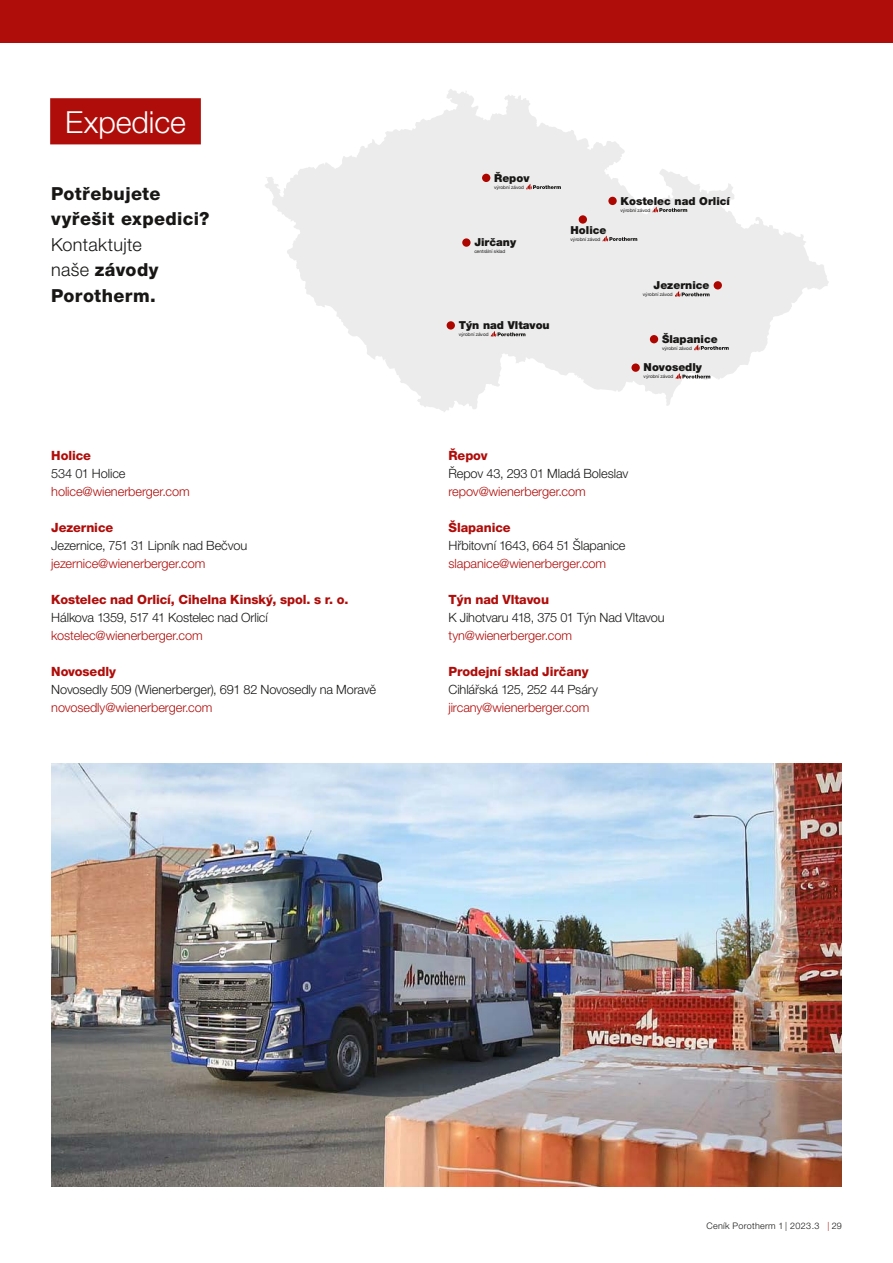
<style>
.page{position:relative;width:893px;height:1263px;background:#fff}
.page>*{position:absolute;margin:0;border:0;box-sizing:border-box;transform-origin:0 0}
.t1{font:300 30.45px "Helvetica Neue LT Pro";color:#fff}
.t2{font:800 18px/25.5px "Helvetica Neue LT Pro";letter-spacing:.02em;color:#181716}
.t3{font:300 12.75px "Helvetica Neue LT Pro";letter-spacing:-.01em;color:#181716}
.t4{font:300 12.75px "Helvetica Neue LT Pro";letter-spacing:-.005em;color:#af0d0a}
.t5{font:800 12.75px "Helvetica Neue LT Pro";letter-spacing:-.005em;color:#af0d0a}
.t6{font:900 10.95px "Helvetica Neue LT Pro";color:#181716}
.t7{font:300 9px "Helvetica Neue LT Pro";letter-spacing:.03em;color:#181716}
.t8{font:4.8px "Helvetica Neue LT Pro";color:#181716}
.s1{font-weight:300}
.s2{color:#af0d0a}
</style>
<div class="page">
<div style="left:0;top:0;width:893px;height:43px;background:#af0d0a"></div>
<div style="left:50px;top:98px;width:151px;height:46px;background:#af0d0a"></div>
<svg style="left:265px;top:89px;width:564px;height:323px;fill:#ececec"></svg>
<div style="left:482px;top:174px;width:8px;height:8px;background:#ad0600;border-radius:50%"></div>
<svg style="left:526px;top:184px;width:35px;height:6px"></svg>
<div style="left:650px;top:335px;width:8px;height:8px;background:#ad0600;border-radius:50%"></div>
<svg style="left:694px;top:344px;width:35px;height:6px"></svg>
<div style="left:631px;top:363px;width:9px;height:9px;background:#ad0600;border-radius:50%"></div>
<svg style="left:676px;top:373px;width:34px;height:6px"></svg>
<div style="left:447px;top:321px;width:8px;height:9px;background:#ad0600;border-radius:50%"></div>
<svg style="left:491px;top:331px;width:34px;height:6px"></svg>
<div style="left:608px;top:197px;width:9px;height:8px;background:#ad0600;border-radius:50%"></div>
<svg style="left:653px;top:207px;width:34px;height:6px"></svg>
<div style="left:579px;top:215px;width:8px;height:9px;background:#ad0600;border-radius:50%"></div>
<div style="left:714px;top:281px;width:8px;height:8px;background:#ad0600;border-radius:50%"></div>
<svg style="left:603px;top:236px;width:34px;height:6px"></svg>
<svg style="left:675px;top:291px;width:35px;height:6px"></svg>
<div style="left:462px;top:238px;width:9px;height:9px;background:#ad0600;border-radius:50%"></div>
<img style="left:51px;top:763px;width:791px;height:423px">
<h1 class="t1" style="left:65px;top:103px;width:122px">Expedice</h1>
<h2 class="t2" style="left:51px;top:181px;width:160px">Potřebujete vyřešit expedici?</h2>
<h2 class="t2" style="left:51px;top:232px;width:109px"><span class="s1">Kontaktujte naše</span> závody<br>Porotherm.</h2>
<p class="t5" style="left:51px;top:448px;width:41px">Holice</p>
<p class="t3" style="left:51px;top:466px;width:76px">534 01 Holice</p>
<p class="t4" style="left:51px;top:484px;width:140px">holice@wienerberger.com</p>
<p class="t5" style="left:51px;top:520px;width:63px">Jezernice</p>
<p class="t3" style="left:51px;top:538px;width:197px">Jezernice, 751 31 Lipník nad Bečvou</p>
<p class="t4" style="left:51px;top:556px;width:156px">jezernice@wienerberger.com</p>
<p class="t5" style="left:51px;top:592px;width:299px">Kostelec nad Orlicí, Cihelna Kinský, spol. s r. o.</p>
<p class="t3" style="left:51px;top:610px;width:218px">Hálkova 1359, 517 41 Kostelec nad Orlicí</p>
<p class="t4" style="left:51px;top:628px;width:153px">kostelec@wienerberger.com</p>
<p class="t5" style="left:51px;top:664px;width:66px">Novosedly</p>
<p class="t3" style="left:51px;top:682px;width:326px">Novosedly 509 (Wienerberger), 691 82 Novosedly na Moravě</p>
<p class="t4" style="left:51px;top:700px;width:163px">novosedly@wienerberger.com</p>
<p class="t6" style="left:494px;top:171px;width:37px">Řepov</p>
<p class="t8" style="left:494px;top:184px;width:31px">výrobní závod</p>
<p class="t6" style="left:474px;top:236px;width:43px">Jirčany</p>
<p class="t8" style="left:474px;top:249px;width:32px">centrální sklad</p>
<p class="t6" style="left:459px;top:318px;width:92px">Týn nad Vltavou</p>
<p class="t8" style="left:459px;top:331px;width:31px">výrobní závod</p>
<p class="t6" style="left:571px;top:223px;width:37px">Holice</p>
<p class="t8" style="left:571px;top:236px;width:31px">výrobní závod</p>
<p class="t6" style="left:621px;top:194px;width:111px">Kostelec nad Orlicí</p>
<p class="t8" style="left:621px;top:207px;width:31px">výrobní závod</p>
<p class="t6" style="left:654px;top:279px;width:57px">Jezernice</p>
<p class="t8" style="left:643px;top:292px;width:31px">výrobní závod</p>
<p class="t6" style="left:662px;top:332px;width:57px">Šlapanice</p>
<p class="t8" style="left:662px;top:345px;width:31px">výrobní závod</p>
<p class="t6" style="left:644px;top:361px;width:60px">Novosedly</p>
<p class="t8" style="left:644px;top:374px;width:31px">výrobní závod</p>
<p class="t5" style="left:448px;top:448px;width:41px">Řepov</p>
<p class="t3" style="left:448px;top:466px;width:181px">Řepov 43, 293 01 Mladá Boleslav</p>
<p class="t4" style="left:448px;top:484px;width:139px">repov@wienerberger.com</p>
<p class="t5" style="left:448px;top:520px;width:64px">Šlapanice</p>
<p class="t3" style="left:448px;top:538px;width:179px">Hřbitovní 1643, 664 51 Šlapanice</p>
<p class="t4" style="left:448px;top:556px;width:159px">slapanice@wienerberger.com</p>
<p class="t5" style="left:448px;top:592px;width:102px">Týn nad Vltavou</p>
<p class="t3" style="left:448px;top:610px;width:217px">K Jihotvaru 418, 375 01 Týn Nad Vltavou</p>
<p class="t4" style="left:448px;top:628px;width:125px">tyn@wienerberger.com</p>
<p class="t5" style="left:448px;top:664px;width:142px">Prodejní sklad Jirčany</p>
<p class="t3" style="left:448px;top:682px;width:151px">Cihlářská 125, 252 44 Psáry</p>
<p class="t4" style="left:448px;top:700px;width:142px">jircany@wienerberger.com</p>
<p class="t7" style="left:706px;top:1220px;width:137px">Ceník Porotherm 1 | 2023.3 <span class="s2">|</span> 29</p>
</div>
